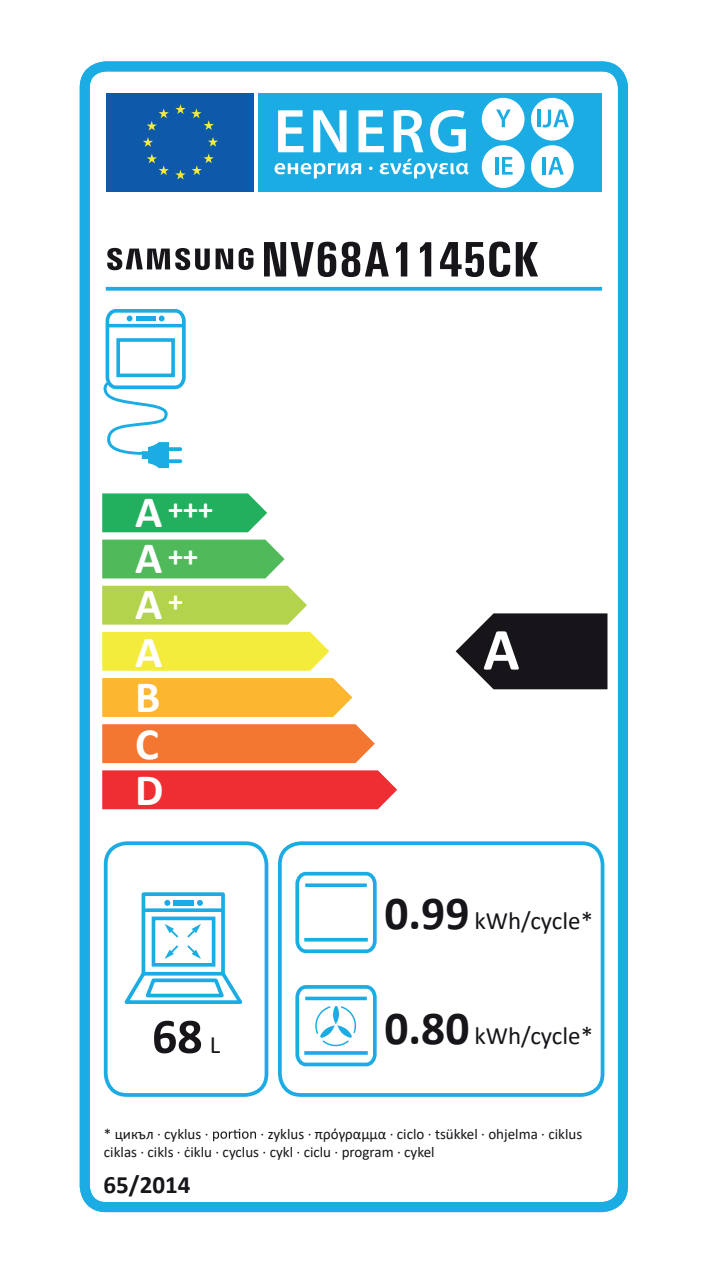
<style>
.page{position:relative;width:709px;height:1276px;background:#fff}
.page>*{position:absolute;margin:0;border:0;box-sizing:border-box;transform-origin:0 0}
.t1{font:700 condensed 50px "Univers";color:#17141a}
.t2{font:700 50px "Calibri";color:#17141a}
.t3{font:700 45px/46.5px "Calibri";color:#fff;text-align:justify}
.t4{font:700 30px/46.8px "Calibri";color:#fff}
.t5{font:25px "Calibri";color:#17141a}
.t6{font:700 25px "Calibri";color:#17141a}
.t7{font:15px/18px "Calibri";color:#17141a}
.s1{font-size:45px}
.s2{font-weight:400;font-size:25px}
.s3{font-weight:700;font-size:47.5px}
</style>
<div class="page">
<div style="left:106px;top:93px;width:148px;height:99px;background:#0e59a9"></div>
<div style="left:259px;top:93px;width:343px;height:99px;background:#1bace3"></div>
<svg style="left:175px;top:104px;width:39px;height:26px"></svg>
<svg style="left:147px;top:108px;width:22px;height:23px"></svg>
<svg style="left:143px;top:137px;width:10px;height:10px"></svg>
<svg style="left:147px;top:154px;width:22px;height:21px"></svg>
<svg style="left:175px;top:170px;width:11px;height:9px"></svg>
<svg style="left:192px;top:153px;width:22px;height:22px"></svg>
<svg style="left:208px;top:137px;width:10px;height:10px"></svg>
<svg style="left:278px;top:110px;width:25px;height:42px"></svg>
<svg style="left:313px;top:110px;width:33px;height:42px"></svg>
<svg style="left:358px;top:110px;width:26px;height:42px"></svg>
<svg style="left:394px;top:110px;width:29px;height:42px"></svg>
<svg style="left:430px;top:110px;width:36px;height:43px"></svg>
<div style="left:482px;top:98px;width:42px;height:43px;background:#fff;border-radius:50%"></div>
<svg style="left:496px;top:110px;width:15px;height:17px"></svg>
<div style="left:531px;top:98px;width:42px;height:43px;background:#fff;border-radius:50%"></div>
<div style="left:482px;top:145px;width:42px;height:43px;background:#fff;border-radius:50%"></div>
<hr style="left:495px;top:157px;width:3px;height:18px;background:#1bace3">
<svg style="left:502px;top:157px;width:10px;height:18px"></svg>
<div style="left:531px;top:145px;width:42px;height:43px;background:#fff;border-radius:50%"></div>
<hr style="left:537px;top:110px;width:3px;height:17px;background:#1bace3">
<svg style="left:542px;top:110px;width:27px;height:17px"></svg>
<hr style="left:542px;top:157px;width:4px;height:18px;background:#1bace3">
<svg style="left:548px;top:157px;width:15px;height:18px"></svg>
<svg style="left:106px;top:287px;width:496px;height:4px;background:#2eb3e5"></svg>
<svg style="left:102px;top:632px;width:227px;height:39px;background:#f3ec45"></svg>
<div style="left:102px;top:586px;width:205px;height:38px;background:#b2d34b"></div>
<svg style="left:102px;top:539px;width:182px;height:39px;background:#5bbe65"></svg>
<svg style="left:102px;top:493px;width:165px;height:39px;background:#32b569"></svg>
<svg style="left:102px;top:678px;width:250px;height:39px;background:#fcb837"></svg>
<div style="left:102px;top:724px;width:273px;height:39px;background:#f37631"></div>
<div style="left:102px;top:770px;width:295px;height:39px;background:#ee2e33"></div>
<svg style="left:104px;top:309px;width:82px;height:159px"></svg>
<svg style="left:213px;top:1129px;width:43px;height:12px"></svg>
<div style="left:80px;top:61px;width:548px;height:1151px;border:10px solid #1bace3;border-radius:21px"></div>
<div style="left:104px;top:841px;width:164px;height:255px;border:4px solid #1bace3;border-radius:21px"></div>
<svg style="left:147px;top:908px;width:73px;height:4px"></svg>
<div style="left:152px;top:916px;width:63px;height:50px;border:4px solid #1bace3"></div>
<div style="left:173px;top:900px;width:21px;height:5px;background:#1bace3"></div>
<svg style="left:164px;top:900px;width:6px;height:6px"></svg>
<svg style="left:197px;top:900px;width:6px;height:6px"></svg>
<svg style="left:164px;top:924px;width:37px;height:35px"></svg>
<div style="left:142px;top:892px;width:83px;height:83px;border:4px solid #1bace3"></div>
<svg style="left:124px;top:968px;width:119px;height:36px"></svg>
<div style="left:278px;top:841px;width:326px;height:255px;border:4px solid #1bace3;border-radius:21px"></div>
<svg style="left:295px;top:872px;width:81px;height:81px"></svg>
<svg style="left:305px;top:883px;width:62px;height:4px"></svg>
<hr style="left:304px;top:938px;width:64px;height:3px;background:#1bace3">
<svg style="left:295px;top:985px;width:81px;height:81px"></svg>
<svg style="left:274px;top:163px;width:87px;height:15px"></svg>
<svg style="left:369px;top:166px;width:3px;height:4px"></svg>
<svg style="left:379px;top:159px;width:89px;height:19px"></svg>
<svg style="left:107px;top:248px;width:126px;height:22px"></svg>
<svg style="left:239px;top:248px;width:14px;height:22px"></svg>
<svg style="left:455px;top:613px;width:152px;height:76px"></svg>
<h1 class="t1" style="left:260px;top:229px;width:280px">NV68A1145CK</h1>
<h3 class="t4" style="left:135px;top:485px;width:79px"><span class="s1">A</span> +++<br><span class="s1">A</span>++</h3>
<h2 class="t3" style="left:135px;top:580px;width:30px">A A B C D</h2>
<h3 class="t4" style="left:168px;top:577px;width:16px">+</h3>
<h1 class="t2" style="left:152px;top:1001px;width:70px">68 <span class="s2">L</span></h1>
<h3 class="t5" style="left:384px;top:903px;width:210px"><span class="s3">0.99</span> kWh/cycle*</h3>
<h3 class="t5" style="left:384px;top:1018px;width:210px"><span class="s3">0.80</span> kWh/cycle*</h3>
<p class="t7" style="left:104px;top:1124px;width:480px;text-indent:157px">· zyklus · πρόγραμμα · ciclo · tsükkel · ohjelma · ciklus ciklas · cikls · ċiklu · cyclus · cykl · ciclu · program · cykel</p>
<p class="t7" style="left:104px;top:1124px;width:106px">* цикъл · cyklus ·</p>
<h3 class="t6" style="left:104px;top:1167px;width:88px">65/2014</h3>
</div>
